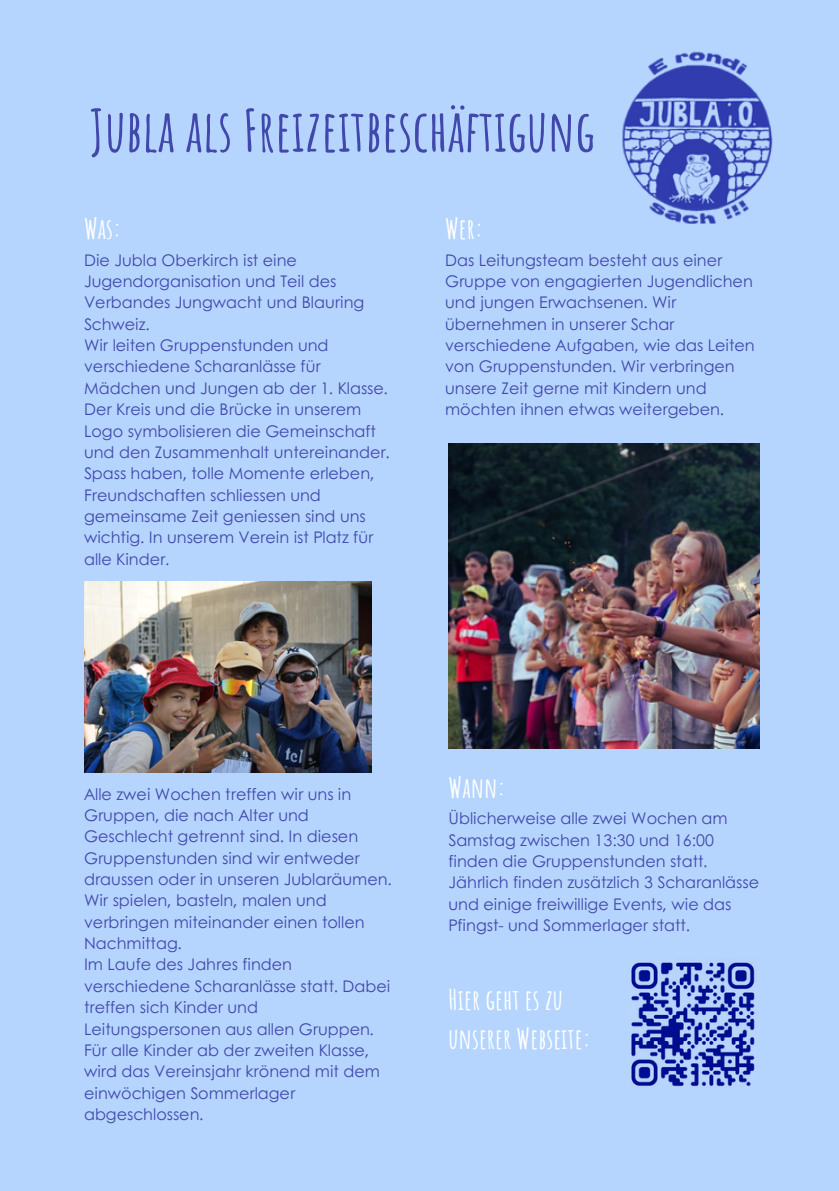
<style>
.page{position:relative;width:839px;height:1191px;background:#fff}
.page>*{position:absolute;margin:0;border:0;box-sizing:border-box;transform-origin:0 0}
.t1{font:700 57.6px "Amatic SC";color:#4248ab}
.t2{font:700 28px/39px "Amatic SC";color:#fff}
.t3{font:16px/21.4px "Century Gothic";color:#4248ab}
</style>
<div class="page">
<div style="left:0;top:0;width:838px;height:1191px;background:#b5d5ff"></div>
<img style="left:622px;top:51px;width:151px;height:173px">
<img style="left:448px;top:444px;width:311px;height:304px">
<img style="left:84px;top:582px;width:287px;height:190px">
<img style="left:631px;top:962px;width:124px;height:125px">
<p class="t1" style="left:90px;top:93px;width:507px">Jubla als Freizeitbeschäftigung</p>
<p class="t2" style="left:84px;top:209px;width:39px">Was:</p>
<p class="t3" style="left:84px;top:248px;width:282px">Die Jubla Oberkirch ist eine<br>Jugendorganisation und Teil des<br>Verbandes Jungwacht und Blauring<br>Schweiz.</p>
<p class="t3" style="left:84px;top:334px;width:305px">Wir leiten Gruppenstunden und verschiedene Scharanlässe für<br>Mädchen und Jungen ab der 1. Klasse.</p>
<p class="t3" style="left:84px;top:398px;width:307px">Der Kreis und die Brücke in unserem Logo symbolisieren die Gemeinschaft und den Zusammenhalt untereinander.<br>Spass haben, tolle Momente erleben, Freundschaften schliessen und gemeinsame Zeit geniessen sind uns wichtig. In unserem Verein ist Platz für alle Kinder.</p>
<p class="t2" style="left:445px;top:209px;width:40px">Wer:</p>
<p class="t3" style="left:445px;top:248px;width:311px">Das Leitungsteam besteht aus einer Gruppe von engagierten Jugendlichen und jungen Erwachsenen. Wir übernehmen in unserer Schar verschiedene Aufgaben, wie das Leiten von Gruppenstunden. Wir verbringen unsere Zeit gerne mit Kindern und möchten ihnen etwas weitergeben.</p>
<p class="t3" style="left:84px;top:782px;width:309px">Alle zwei Wochen treffen wir uns in<br>Gruppen, die nach Alter und<br>Geschlecht getrennt sind. In diesen<br>Gruppenstunden sind wir entweder draussen oder in unseren Jublaräumen.<br>Wir spielen, basteln, malen und verbringen miteinander einen tollen<br>Nachmittag.</p>
<p class="t3" style="left:84px;top:953px;width:308px">Im Laufe des Jahres finden verschiedene Scharanlässe statt. Dabei treffen sich Kinder und<br>Leitungspersonen aus allen Gruppen.<br>Für alle Kinder ab der zweiten Klasse, wird das Vereinsjahr krönend mit dem einwöchigen Sommerlager abgeschlossen.</p>
<p class="t2" style="left:448px;top:767px;width:59px">Wann:</p>
<p class="t3" style="left:448px;top:807px;width:312px">Üblicherweise alle zwei Wochen am Samstag zwischen 13:30 und 16:00 finden die Gruppenstunden statt.<br>Jährlich finden zusätzlich 3 Scharanlässe und einige freiwillige Events, wie das Pfingst- und Sommerlager statt.</p>
<p class="t2" style="left:448px;top:979px;width:144px">Hier geht es zu unserer Webseite:</p>
</div>
